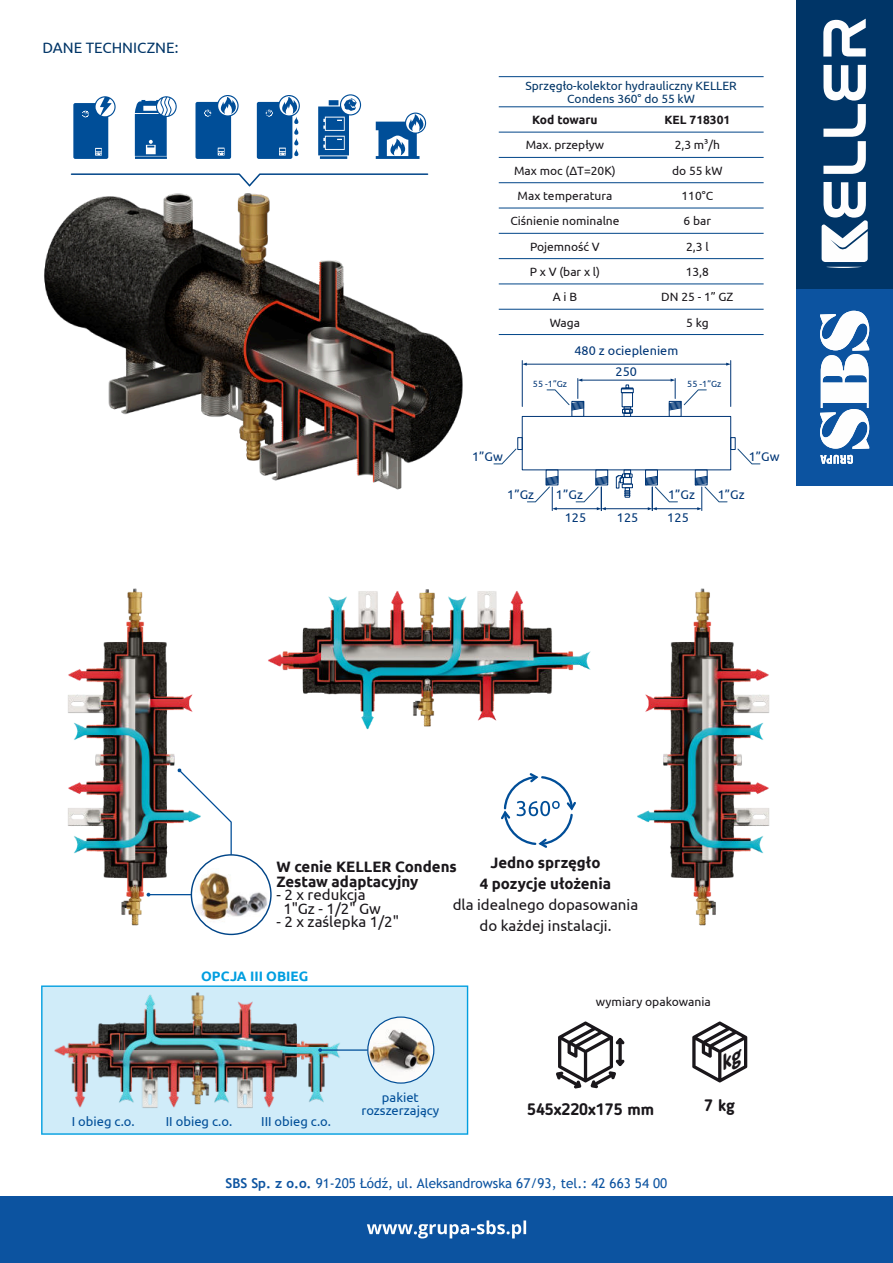
<style>
.page{position:relative;width:893px;height:1263px;background:#fff}
.page>*{position:absolute;margin:0;border:0;box-sizing:border-box;transform-origin:0 0}
.t1{font:700 16.5px "Blogger Sans";color:#1a171b}
.t2{font:15px/21.1px "Ubuntu";color:#1a171b;text-align:center}
.t3{font:700 15px/21.1px "Ubuntu";color:#1a171b;text-align:center}
.t4{font:15px "Ubuntu";color:#003567}
.t5{font:700 13.65px "Ubuntu";color:#009ee0}
.t6{font:13.5px "Trebuchet MS";color:#0c53a0}
.t7{font:12.9px/13.4px "Ubuntu";color:#004e98;text-align:center}
.t8{font:12.6px/21px "Ubuntu";letter-spacing:.005em;color:#003676;text-align:center}
.t9{font:12.15px "Ubuntu";color:#1a171b}
.t10{font:12px "Ubuntu";color:#1a171b}
.t11{font:12px/12.3px "Ubuntu";color:#003567;text-align:center}
.t12{font:700 12px "Ubuntu";color:#1a171b}
.t13{font:9px "Ubuntu";letter-spacing:.005em;color:#003676}
.s1{font-weight:700}
</style>
<div class="page">
<div style="left:0;top:1196px;width:893px;height:67px;background:#0c53a0"></div>
<svg style="left:367px;top:1220px;width:159px;height:18px"></svg>
<div style="left:796px;top:0;width:97px;height:289px;background:#003567"></div>
<svg style="left:822px;top:19px;width:46px;height:249px"></svg>
<div style="left:796px;top:289px;width:97px;height:197px;background:#0c53a0"></div>
<svg style="left:820px;top:311px;width:49px;height:138px"></svg>
<svg style="left:820px;top:455px;width:33px;height:9px"></svg>
<svg style="left:41px;top:985px;width:427px;height:150px;background:#c3e7f7"></svg>
<img style="left:53px;top:989px;width:287px;height:122px">
<svg style="left:318px;top:1048px;width:4px;height:4px"></svg>
<hr style="left:320px;top:1049px;width:56px;height:2px;background:#004e98">
<img style="left:368px;top:1017px;width:66px;height:66px;border-radius:50%">
<div style="left:367px;top:1016px;width:67px;height:68px;border:1px solid #004e98;border-radius:50%"></div>
<svg style="left:556px;top:1021px;width:69px;height:67px"></svg>
<img style="left:44px;top:193px;width:419px;height:297px">
<svg style="left:70px;top:173px;width:359px;height:14px"></svg>
<svg style="left:73px;top:96px;width:43px;height:63px"></svg>
<svg style="left:195px;top:95px;width:44px;height:64px"></svg>
<svg style="left:318px;top:94px;width:43px;height:65px"></svg>
<svg style="left:376px;top:113px;width:51px;height:46px"></svg>
<svg style="left:135px;top:96px;width:42px;height:63px"></svg>
<svg style="left:257px;top:95px;width:43px;height:64px"></svg>
<hr style="left:499px;top:76px;width:265px;height:1px;background:#004588">
<hr style="left:499px;top:106px;width:265px;height:1px;background:#004588">
<hr style="left:499px;top:132px;width:265px;height:1px;background:#004588">
<hr style="left:499px;top:157px;width:265px;height:1px;background:#004588">
<hr style="left:499px;top:182px;width:265px;height:1px;background:#004588">
<hr style="left:499px;top:208px;width:265px;height:1px;background:#004588">
<hr style="left:499px;top:233px;width:265px;height:1px;background:#004588">
<hr style="left:499px;top:258px;width:265px;height:1px;background:#004588">
<hr style="left:499px;top:284px;width:265px;height:1px;background:#004588">
<hr style="left:499px;top:309px;width:265px;height:1px;background:#004588">
<hr style="left:499px;top:334px;width:265px;height:1px;background:#004588">
<img style="left:637px;top:588px;width:133px;height:338px">
<img style="left:68px;top:588px;width:127px;height:338px">
<img style="left:268px;top:589px;width:323px;height:141px">
<svg style="left:501px;top:773px;width:75px;height:75px"></svg>
<svg style="left:177px;top:768px;width:55px;height:137px"></svg>
<hr style="left:148px;top:894px;width:52px;height:1px;background:#004e98">
<img style="left:195px;top:857px;width:76px;height:75px">
<div style="left:191px;top:854px;width:81px;height:81px;border:1px solid #004588;border-radius:50%"></div>
<div style="left:522px;top:416px;width:209px;height:54px;border:1px solid #003676"></div>
<div style="left:571px;top:401px;width:13px;height:16px;border:1px solid #003676"></div>
<div style="left:546px;top:469px;width:12px;height:16px;border:1px solid #003676"></div>
<div style="left:595px;top:469px;width:13px;height:16px;border:1px solid #003676"></div>
<div style="left:645px;top:469px;width:13px;height:16px;border:1px solid #003676"></div>
<div style="left:695px;top:469px;width:12px;height:16px;border:1px solid #003676"></div>
<div style="left:517px;top:437px;width:6px;height:13px;border:1px solid #003676"></div>
<div style="left:730px;top:437px;width:6px;height:13px;border:1px solid #003676"></div>
<div style="left:669px;top:401px;width:12px;height:16px;border:1px solid #003676"></div>
<hr style="left:556px;top:508px;width:42px;height:1px;background:#003676">
<hr style="left:605px;top:508px;width:44px;height:1px;background:#003676">
<hr style="left:656px;top:508px;width:42px;height:1px;background:#003676">
<hr style="left:522px;top:361px;width:1px;height:45px;background:#003676">
<hr style="left:730px;top:361px;width:1px;height:45px;background:#003676">
<svg style="left:726px;top:363px;width:5px;height:3px"></svg>
<svg style="left:522px;top:363px;width:5px;height:3px"></svg>
<hr style="left:526px;top:364px;width:201px;height:1px;background:#003676">
<hr style="left:581px;top:380px;width:90px;height:1px;background:#003676">
<svg style="left:527px;top:476px;width:31px;height:35px"></svg>
<svg style="left:546px;top:379px;width:38px;height:31px"></svg>
<svg style="left:669px;top:379px;width:38px;height:31px"></svg>
<svg style="left:576px;top:476px;width:32px;height:35px"></svg>
<svg style="left:645px;top:476px;width:33px;height:35px"></svg>
<svg style="left:695px;top:476px;width:33px;height:35px"></svg>
<svg style="left:737px;top:448px;width:23px;height:16px"></svg>
<svg style="left:493px;top:448px;width:24px;height:16px"></svg>
<div style="left:621px;top:388px;width:13px;height:5px;border:1px solid #003676"></div>
<svg style="left:621px;top:385px;width:12px;height:4px"></svg>
<div style="left:622px;top:392px;width:11px;height:15px;border:1px solid #003676"></div>
<svg style="left:622px;top:406px;width:11px;height:11px"></svg>
<svg style="left:616px;top:469px;width:17px;height:29px"></svg>
<svg style="left:692px;top:1021px;width:55px;height:61px"></svg>
<p class="t4" style="left:42px;top:42px;width:137px">DANE TECHNICZNE:</p>
<p class="t11" style="left:525px;top:81px;width:213px">Sprzęgło-kolektor hydrauliczny KELLER<br>Condens 360° do 55 kW</p>
<p class="t12" style="left:532px;top:115px;width:67px">Kod towaru</p>
<p class="t12" style="left:664px;top:115px;width:68px">KEL 718301</p>
<p class="t10" style="left:526px;top:140px;width:80px">Max. przepływ</p>
<p class="t10" style="left:675px;top:140px;width:47px">2,3 m3/h</p>
<p class="t10" style="left:514px;top:165px;width:103px">Max moc (∆T=20K)</p>
<p class="t10" style="left:672px;top:165px;width:52px">do 55 kW</p>
<p class="t10" style="left:518px;top:191px;width:96px">Max temperatura</p>
<p class="t10" style="left:681px;top:191px;width:33px">110°C</p>
<p class="t10" style="left:510px;top:216px;width:111px">Ciśnienie nominalne</p>
<p class="t10" style="left:684px;top:216px;width:29px">6 bar</p>
<p class="t10" style="left:530px;top:241px;width:71px">Pojemność V</p>
<p class="t10" style="left:686px;top:241px;width:24px">2,3 l</p>
<p class="t10" style="left:530px;top:267px;width:72px">P x V (bar x l)</p>
<p class="t10" style="left:686px;top:267px;width:25px">13,8</p>
<p class="t10" style="left:553px;top:292px;width:26px">A i B</p>
<p class="t10" style="left:661px;top:292px;width:74px">DN 25 - 1” GZ</p>
<p class="t10" style="left:550px;top:317px;width:32px">Waga</p>
<p class="t10" style="left:686px;top:317px;width:24px">5 kg</p>
<p class="t8" style="left:574px;top:341px;width:105px">480 z ociepleniem<br>250</p>
<p class="t13" style="left:533px;top:380px;width:36px">55 -1”Gz</p>
<p class="t13" style="left:687px;top:380px;width:36px">55 -1”Gz</p>
<p class="t8" style="left:472px;top:447px;width:32px">1”Gw</p>
<p class="t8" style="left:749px;top:447px;width:32px">1”Gw</p>
<p class="t8" style="left:507px;top:485px;width:28px">1”Gz</p>
<p class="t8" style="left:556px;top:485px;width:28px">1”Gz</p>
<p class="t8" style="left:668px;top:485px;width:28px">1”Gz</p>
<p class="t8" style="left:718px;top:485px;width:28px">1”Gz</p>
<p class="t8" style="left:565px;top:508px;width:23px">125</p>
<p class="t8" style="left:617px;top:508px;width:23px">125</p>
<p class="t8" style="left:667px;top:508px;width:23px">125</p>
<p class="t3" style="left:480px;top:853px;width:133px">Jedno sprzęgło<br>4 pozycje ułożenia</p>
<p class="t2" style="left:453px;top:895px;width:187px">dla idealnego dopasowania do każdej instalacji.</p>
<p class="t3" style="left:276px;top:859px;width:182px;line-height:15.1px;text-align:left">W cenie KELLER Condens<br>Zestaw adaptacyjny</p>
<p class="t2" style="left:283px;top:889px;width:99px;line-height:13.6px;text-align:left;text-indent:-7px">- 2 x redukcja<br>1"Gz - 1/2" Gw</p>
<p class="t2" style="left:276px;top:912px;width:124px">- 2 x zaślepka 1/2"</p>
<p class="t5" style="left:201px;top:970px;width:109px">OPCJA III OBIEG</p>
<p class="t9" style="left:596px;top:997px;width:116px">wymiary opakowania</p>
<p class="t7" style="left:72px;top:1116px;width:64px">I obieg c.o.</p>
<p class="t7" style="left:166px;top:1116px;width:68px">II obieg c.o.</p>
<p class="t7" style="left:261px;top:1116px;width:71px">III obieg c.o.</p>
<p class="t7" style="left:361px;top:1091px;width:79px">pakiet rozszerzający</p>
<h1 class="t1" style="left:527px;top:1102px;width:129px">545x220x175 mm</h1>
<h1 class="t1" style="left:704px;top:1099px;width:32px">7 kg</h1>
<p class="t6" style="left:225px;top:1178px;width:443px"><span class="s1">SBS Sp. z o.o.</span> 91-205 Łódź, ul. Aleksandrowska 67/93, tel.: 42 663 54 00</p>
</div>
